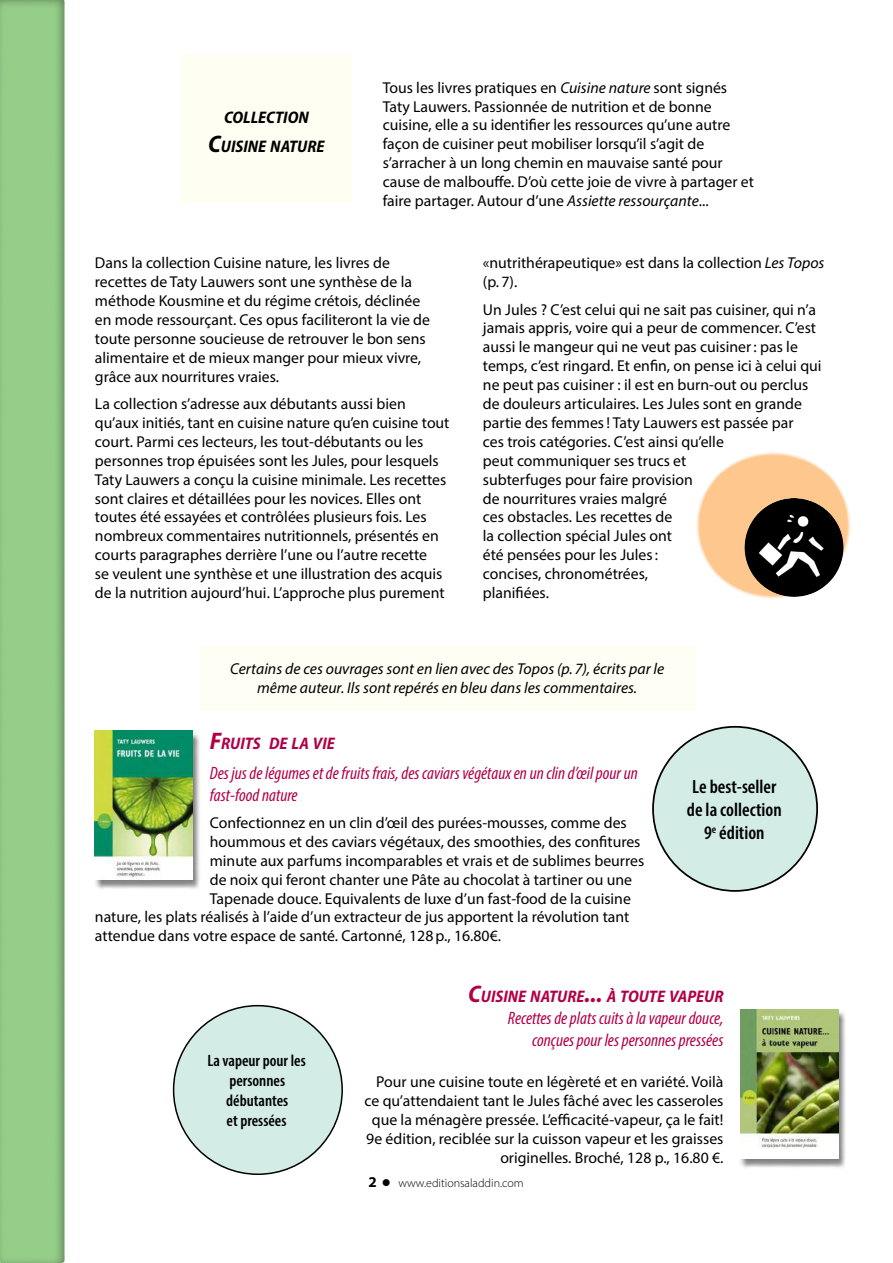
<style>
.page{position:relative;width:893px;height:1263px;background:#fff}
.page>*{position:absolute;margin:0;border:0;box-sizing:border-box;transform-origin:0 0}
.t1{font:600 condensed 19.2px/23.1px "Myriad Pro";color:#000;text-align:center}
.t2{font:italic condensed 18px/21.6px "Myriad Pro";color:#b10047;text-align:right}
.t3{font:italic 700 semi-condensed 16.8px "Myriad Pro";color:#b10047}
.t4{font:italic 700 semi-condensed 16.8px/28.8px "Myriad Pro";color:#000;text-align:center}
.t5{font:600 condensed 16.5px/19.8px "Myriad Pro";color:#000;text-align:center}
.t6{font:15.75px/18.9px "Myriad Pro";color:#000}
.t7{font:italic 15.75px/18.9px "Myriad Pro";color:#000;text-align:center}
.t8{font:300 12px "Myriad Pro";color:#000}
.s1{font-size:24px}
.s2{font-style:italic}
.s3{font-weight:700;font-size:15px}
</style>
<div class="page">
<div style="left:0;top:0;width:75px;height:1263px;background:#000;opacity:.4"></div>
<div style="left:181px;top:54px;width:171px;height:148px;background:#fffef2"></div>
<div style="left:199px;top:645px;width:496px;height:66px;background:#fffef2"></div>
<div style="left:695px;top:451px;width:156px;height:149px;background:#fdc78d;border-radius:50%"></div>
<img style="left:745px;top:498px;width:98px;height:99px;border-radius:49px">
<div style="left:739px;top:1011px;width:107px;height:157px;background:#000;opacity:.5"></div>
<img style="left:741px;top:1010px;width:97px;height:148px">
<div style="left:174px;top:1006px;width:168px;height:168px;background:#d3ece6;border-radius:50%"></div>
<div style="left:94px;top:732px;width:106px;height:158px;background:#000;opacity:.5"></div>
<img style="left:95px;top:731px;width:98px;height:149px">
<div style="left:653px;top:727px;width:164px;height:164px;background:#d3ece6;border-radius:50%"></div>
<p class="t4" style="left:208px;top:102px;width:118px">COLLECTION<br><span class="s1">C</span>UISINE NATURE</p>
<p class="t6" style="left:383px;top:78px;width:373px">Tous les livres pratiques en <span class="s2">Cuisine nature</span> sont signés Taty Lauwers. Passionnée de nutrition et de bonne cuisine, elle a su identifier les ressources qu’une autre façon de cuisiner peut mobiliser lorsqu’il s’agit de s’arracher à un long chemin en mauvaise santé pour cause de malbouffe. D’où cette joie de vivre à partager et faire partager. Autour d’une <span class="s2">Assiette ressourçante</span>...</p>
<p class="t6" style="left:95px;top:253px;width:337px">Dans la collection Cuisine nature, les livres de recettes de Taty Lauwers sont une synthèse de la méthode Kousmine et du régime crétois, déclinée en mode ressourçant. Ces opus faciliteront la vie de toute personne soucieuse de retrouver le bon sens alimentaire et de mieux manger pour mieux vivre, grâce aux nourritures vraies.</p>
<p class="t6" style="left:95px;top:394px;width:356px">La collection s’adresse aux débutants aussi bien qu’aux initiés, tant en cuisine nature qu’en cuisine tout court. Parmi ces lecteurs, les tout-débutants ou les personnes trop épuisées sont les Jules, pour lesquels Taty Lauwers a conçu la cuisine minimale. Les recettes sont claires et détaillées pour les novices. Elles ont toutes été essayées et contrôlées plusieurs fois. Les nombreux commentaires nutritionnels, présentés en courts paragraphes derrière l’une ou l’autre recette<br>se veulent une synthèse et une illustration des acquis de la nutrition aujourd’hui. L’approche plus purement</p>
<p class="t6" style="left:483px;top:253px;width:343px">«nutrithérapeutique» est dans la collection <span class="s2">Les Topos </span>(p. 7).</p>
<p class="t6" style="left:483px;top:300px;width:340px">Un Jules ? C’est celui qui ne sait pas cuisiner, qui n’a jamais appris, voire qui a peur de commencer. C’est aussi le mangeur qui ne veut pas cuisiner: pas le temps, c’est ringard. Et enfin, on pense ici à celui qui ne peut pas cuisiner : il est en burn-out ou perclus de douleurs articulaires. Les Jules sont en grande partie des femmes! Taty Lauwers est passée par<br>ces trois catégories. C’est ainsi qu’elle<br>peut communiquer ses trucs et<br>subterfuges pour faire provision<br>de nourritures vraies malgré<br>ces obstacles. Les recettes de<br>la collection spécial Jules ont<br>été pensées pour les Jules:<br>concises, chronométrées,<br>planifiées.</p>
<p class="t7" style="left:230px;top:659px;width:436px">Certains de ces ouvrages sont en lien avec des Topos (p.7), écrits par le même auteur. Ils sont repérés en bleu dans les commentaires.</p>
<p class="t3" style="left:210px;top:732px;width:127px"><span class="s1">F</span>RUITS DE LA VIE</p>
<p class="t2" style="left:210px;top:762px;width:429px;text-align:left">Des jus de légumes et de fruits frais, des caviars végétaux en un clin d’œil pour un fast-food nature</p>
<p class="t6" style="left:210px;top:813px;width:418px">Confectionnez en un clin d’œil des purées-mousses, comme des</p>
<p class="t6" style="left:210px;top:832px;width:432px">hoummous et des caviars végétaux, des smoothies, des confitures</p>
<p class="t6" style="left:210px;top:851px;width:436px">minute aux parfums incomparables et vrais et de sublimes beurres</p>
<p class="t6" style="left:210px;top:870px;width:424px">de noix qui feront chanter une Pâte au chocolat à tartiner ou une</p>
<p class="t6" style="left:210px;top:888px;width:423px">Tapenade douce. Equivalents de luxe d’un fast-food de la cuisine</p>
<p class="t6" style="left:95px;top:907px;width:536px">nature, les plats réalisés à l’aide d’un extracteur de jus apportent la révolution tant</p>
<p class="t6" style="left:95px;top:926px;width:408px">attendue dans votre espace de santé. Cartonné, 128p., 16.80€.</p>
<p class="t1" style="left:687px;top:775px;width:96px">Le best-seller de la collection<br>9<sup>e</sup> édition</p>
<p class="t5" style="left:207px;top:1051px;width:100px">La vapeur pour les personnes débutantes<br>et pressées</p>
<p class="t3" style="left:468px;top:985px;width:257px"><span class="s1">C</span>UISINE NATURE<span class="s1">...</span> À TOUTE VAPEUR</p>
<p class="t2" style="left:508px;top:1007px;width:217px">Recettes de plats cuits à la vapeur douce, conçues pour les personnes pressées</p>
<p class="t6" style="left:365px;top:1072px;width:360px;text-align:right">Pour une cuisine toute en légèreté et en variété. Voilà ce qu’attendaient tant le Jules fâché avec les casseroles que la ménagère pressée. L’efficacité-vapeur, ça le fait!<br>9e édition, reciblée sur la cuisson vapeur et les graisses originelles. Broché, 128 p., 16.80 €.</p>
<p class="t8" style="left:368px;top:1176px;width:157px"><span class="s3">2</span> ● www.editionsaladdin.com</p>
</div>
